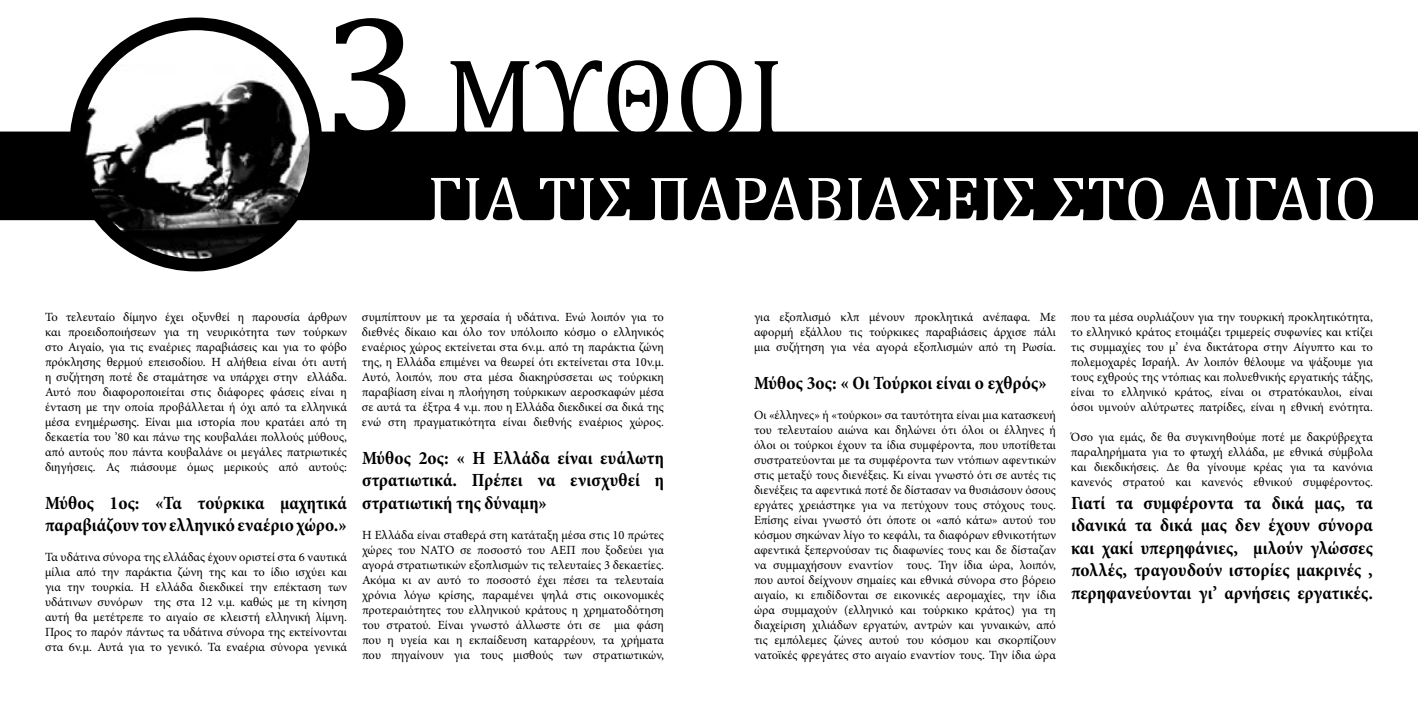
<style>
.page{position:relative;width:1418px;height:709px;background:#fff}
.page>*{position:absolute;margin:0;border:0;box-sizing:border-box;transform-origin:0 0}
.t1{font:112.5px "Cambria";color:#000}
.t2{font:65px "Cambria";color:#fff}
.t3{font:700 condensed 18.75px/22.5px "Minion Pro";color:#000;text-align:justify}
.t4{font:12.5px/15px "Minion Pro";color:#000;text-align:justify}
.s1{font-size:175px}
</style>
<div class="page">
<div style="left:1px;top:132px;width:1416px;height:87px;background:#000"></div>
<div style="left:0;top:131px;width:1417px;height:89px;border:1px solid #000"></div>
<svg style="left:76px;top:24px;width:240px;height:241px"></svg>
<img style="left:76px;top:65px;width:240px;height:194px">
<div style="left:70px;top:18px;width:252px;height:253px;border:13px solid #000;border-radius:50%"></div>
<h1 class="t1" style="left:322px;top:31px;width:463px"><span class="s1">3</span> ΜΥΘΟΙ</h1>
<h2 class="t2" style="left:427px;top:161px;width:951px">ΓΙΑ ΤΙΣ ΠΑΡΑΒΙΑΣΕΙΣ ΣΤΟ ΑΙΓΑΙΟ</h2>
<p class="t4" style="left:45px;top:309px;width:303px">Το τελευταίο δίμηνο έχει οξυνθεί η παρουσία άρθρων και προειδοποιήσεων για τη νευρικότητα των τούρκων στο Αιγαίο, για τις εναέριες παραβιάσεις και για το φόβο πρόκλησης θερμού επεισοδίου. Η αλήθεια είναι ότι αυτή η συζήτηση ποτέ δε σταμάτησε να υπάρχει στην ελλάδα.<br>Αυτό που διαφοροποιείται στις διάφορες φάσεις είναι η ένταση με την οποία προβάλλεται ή όχι από τα ελληνικά μέσα ενημέρωσης. Είναι μια ιστορία που κρατάει από τη δεκαετία του ’80 και πάνω της κουβαλάει πολλούς μύθους, από αυτούς που πάντα κουβαλάνε οι μεγάλες πατριωτικές διηγήσεις. Ας πιάσουμε όμως μερικούς από αυτούς:</p>
<h3 class="t3" style="left:45px;top:491px;width:303px">Μύθος 1ος: «Τα τούρκικα μαχητικά παραβιάζουν τον ελληνικό εναέριο χώρο.»</h3>
<p class="t4" style="left:45px;top:549px;width:303px">Τα υδάτινα σύνορα της ελλάδας έχουν οριστεί στα 6 ναυτικά μίλια από την παράκτια ζώνη της και το ίδιο ισχύει και για την τουρκία. Η ελλάδα διεκδικεί την επέκταση των υδάτινων συνόρων της στα 12 ν.μ. καθώς με τη κίνηση αυτή θα μετέτρεπε το αιγαίο σε κλειστή ελληνική λίμνη.<br>Προς το παρόν πάντως τα υδάτινα σύνορα της εκτείνονται στα 6ν.μ. Αυτά για το γενικό. Τα εναέρια σύνορα γενικά</p>
<p class="t4" style="left:362px;top:309px;width:303px">συμπίπτουν με τα χερσαία ή υδάτινα. Ενώ λοιπόν για το διεθνές δίκαιο και όλο τον υπόλοιπο κόσμο ο ελληνικός εναέριος χώρος εκτείνεται στα 6ν.μ. από τη παράκτια ζώνη της, η Ελλάδα επιμένει να θεωρεί ότι εκτείνεται στα 10ν.μ.<br>Αυτό, λοιπόν, που στα μέσα διακηρύσσεται ως τούρκικη παραβίαση είναι η πλοήγηση τούρκικων αεροσκαφών μέσα σε αυτά τα έξτρα 4 ν.μ. που η Ελλάδα διεκδικεί σα δικά της ενώ στη πραγματικότητα είναι διεθνής εναέριος χώρος.</p>
<h3 class="t3" style="left:362px;top:446px;width:303px">Μύθος 2ος: « Η Ελλάδα είναι ευάλωτη στρατιωτικά. Πρέπει να ενισχυθεί η στρατιωτική της δύναμη»</h3>
<p class="t4" style="left:362px;top:527px;width:303px">Η Ελλάδα είναι σταθερά στη κατάταξη μέσα στις 10 πρώτες χώρες του ΝΑΤΟ σε ποσοστό του ΑΕΠ που ξοδεύει για αγορά στρατιωτικών εξοπλισμών τις τελευταίες 3 δεκαετίες.<br>Ακόμα κι αν αυτό το ποσοστό έχει πέσει τα τελευταία χρόνια λόγω κρίσης, παραμένει ψηλά στις οικονομικές προτεραιότητες του ελληνικού κράτους η χρηματοδότηση του στρατού. Είναι γνωστό άλλωστε ότι σε μια φάση που η υγεία και η εκπαίδευση καταρρέουν, τα χρήματα που πηγαίνουν για τους μισθούς των στρατιωτικών,</p>
<p class="t4" style="left:754px;top:309px;width:303px">για εξοπλισμό κλπ μένουν προκλητικά ανέπαφα. Με αφορμή εξάλλου τις τούρκικες παραβιάσεις άρχισε πάλι μια συζήτηση για νέα αγορά εξοπλισμών από τη Ρωσία.</p>
<h3 class="t3" style="left:754px;top:371px;width:294px">Μύθος 3ος: « Οι Τούρκοι είναι ο εχθρός»</h3>
<p class="t4" style="left:754px;top:407px;width:303px">Οι «έλληνες» ή «τούρκοι» σα ταυτότητα είναι μια κατασκευή του τελευταίου αιώνα και δηλώνει ότι όλοι οι έλληνες ή όλοι οι τούρκοι έχουν τα ίδια συμφέροντα, που υποτίθεται συστρατεύονται με τα συμφέροντα των ντόπιων αφεντικών στις μεταξύ τους διενέξεις. Κι είναι γνωστό ότι σε αυτές τις διενέξεις τα αφεντικά ποτέ δε δίστασαν να θυσιάσουν όσους εργάτες χρειάστηκε για να πετύχουν τους στόχους τους.<br>Επίσης είναι γνωστό ότι όποτε οι «από κάτω» αυτού του κόσμου σηκώναν λίγο το κεφάλι, τα διαφόρων εθνικοτήτων αφεντικά ξεπερνούσαν τις διαφωνίες τους και δε δίσταζαν να συμμαχήσουν εναντίον τους. Την ίδια ώρα, λοιπόν, που αυτοί δείχνουν σημαίες και εθνικά σύνορα στο βόρειο αιγαίο, κι επιδίδονται σε εικονικές αερομαχίες, την ίδια ώρα συμμαχούν (ελληνικό και τούρκικο κράτος) για τη διαχείριση χιλιάδων εργατών, αντρών και γυναικών, από τις εμπόλεμες ζώνες αυτού του κόσμου και σκορπίζουν νατοϊκές φρεγάτες στο αιγαίο εναντίον τους. Την ίδια ώρα</p>
<p class="t4" style="left:1070px;top:309px;width:303px">που τα μέσα ουρλιάζουν για την τουρκική προκλητικότητα, το ελληνικό κράτος ετοιμάζει τριμερείς συφωνίες και κτίζει τις συμμαχίες του μ’ ένα δικτάτορα στην Αίγυπτο και το πολεμοχαρές Ισραήλ. Αν λοιπόν θέλουμε να ψάξουμε για τους εχθρούς της ντόπιας και πολυεθνικής εργατικής τάξης, είναι το ελληνικό κράτος, είναι οι στρατόκαυλοι, είναι όσοι υμνούν αλύτρωτες πατρίδες, είναι η εθνική ενότητα.</p>
<p class="t4" style="left:1070px;top:429px;width:303px">Όσο για εμάς, δε θα συγκινηθούμε ποτέ με δακρύβρεχτα παραληρήματα για το φτωχή ελλάδα, με εθνικά σύμβολα και διεκδικήσεις. Δε θα γίνουμε κρέας για τα κανόνια κανενός στρατού και κανενός εθνικού συμφέροντος.</p>
<h3 class="t3" style="left:1070px;top:491px;width:303px">Γιατί τα συμφέροντα τα δικά μας, τα ιδανικά τα δικά μας δεν έχουν σύνορα και χακί υπερηφάνιες, μιλούν γλώσσες πολλές, τραγουδούν ιστορίες μακρινές , περηφανεύονται γι’ αρνήσεις εργατικές.</h3>
</div>
